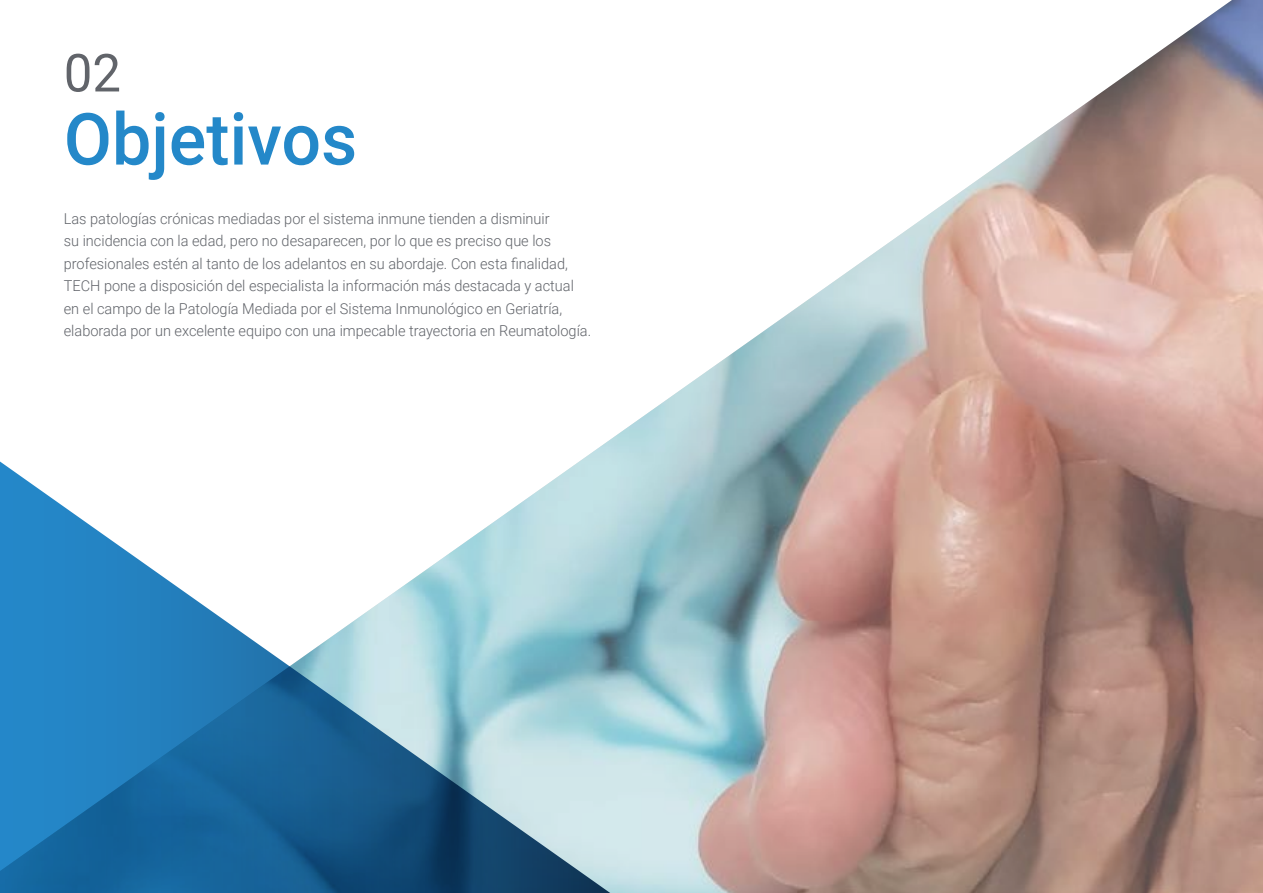
<style>
.page{position:relative;width:1263px;height:893px;background:#fff}
.page>*{position:absolute;margin:0;border:0;box-sizing:border-box;transform-origin:0 0}
.t1{font:500 72px "Roboto";color:#2488c9}
.t2{font:52.5px "Roboto";color:#61646a}
.t3{font:300 15px/22.5px "Roboto";color:#61646a}
</style>
<div class="page">
<img style="left:601px;top:0;width:662px;height:893px">
<svg style="left:0;top:446px;width:640px;height:447px"></svg>
<h2 class="t2" style="left:64px;top:36px;width:59px">02</h2>
<h1 class="t1" style="left:64px;top:89px;width:295px">Objetivos</h1>
<p class="t3" style="left:64px;top:207px;width:529px">Las patologías crónicas mediadas por el sistema inmune tienden a disminuir<br>su incidencia con la edad, pero no desaparecen, por lo que es preciso que los profesionales estén al tanto de los adelantos en su abordaje. Con esta finalidad, TECH pone a disposición del especialista la información más destacada y actual en el campo de la Patología Mediada por el Sistema Inmunológico en Geriatría, elaborada por un excelente equipo con una impecable trayectoria en Reumatología.</p>
</div>
